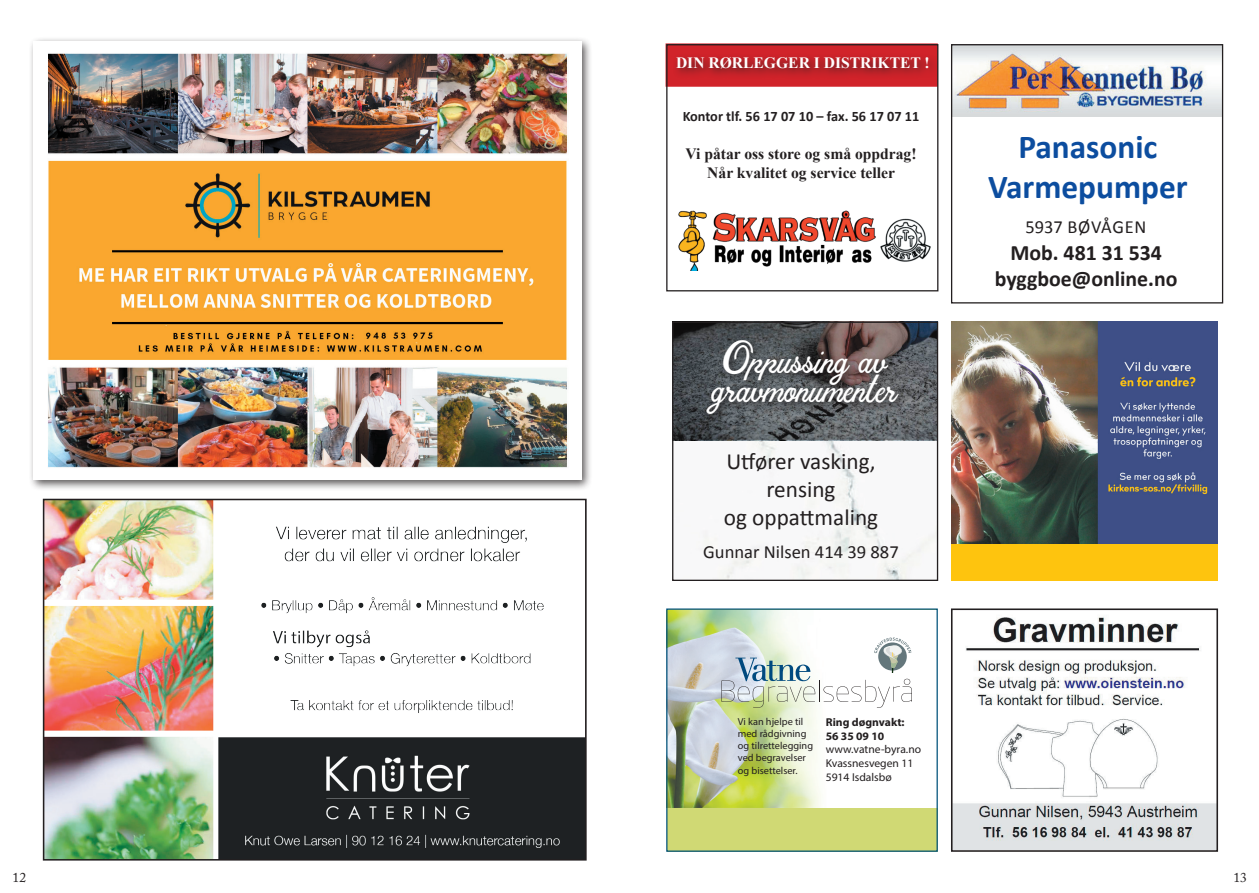
<style>
.page{position:relative;width:1259px;height:893px;background:#fff}
.page>*{position:absolute;margin:0;border:0;box-sizing:border-box;transform-origin:0 0}
.t1{font:34.5px/29.2px "Christmas Time Personal Use Regula";color:#fff;text-align:center}
.t2{font:700 33.6px/40.3px "Calibri";color:#0c4d9f;text-align:center}
.t3{font:23.25px/27.9px "Calibri";color:#231f20;text-align:center}
.t4{font:700 22.05px/26.4px "Calibri";color:#231f20;text-align:center}
.t5{font:18.6px "Calibri";color:#231f20}
.t6{font:18.6px "Calibri";letter-spacing:.03em;color:#231f20}
.t7{font:700 15.75px/18.9px "Times New Roman";color:#231f20;text-align:center}
.t8{font:700 15.75px "Times New Roman";color:#fff}
.t9{font:700 14.4px "Calibri";color:#231f20}
.t10{font:13.5px "Adobe Caslon Pro";color:#231f20}
.t11{font:11.4px/13.6px "Myriad Pro";color:#231f20}
.t12{font:700 11.4px/13.6px "Myriad Pro";color:#231f20}
.t13{font:10.2px/12.1px "Myriad Pro";color:#231f20}
</style>
<div class="page">
<img style="left:954px;top:616px;width:261px;height:233px">
<div style="left:951px;top:608px;width:267px;height:244px;border:2px solid #231f20"></div>
<div style="left:667px;top:609px;width:270px;height:242px;background:#d0d974"></div>
<img style="left:668px;top:610px;width:268px;height:198px">
<svg style="left:721px;top:637px;width:191px;height:71px"></svg>
<div style="left:666px;top:608px;width:272px;height:244px;border:1px solid #01527a"></div>
<img style="left:953px;top:46px;width:268px;height:70px">
<div style="left:951px;top:44px;width:272px;height:259px;border:1px solid #231f20"></div>
<img style="left:678px;top:210px;width:253px;height:60px">
<div style="left:665px;top:43px;width:273px;height:44px;background:#d1232a;border:1px solid #d1232a"></div>
<div style="left:672px;top:53px;width:267px;height:26px;background:#231f20;opacity:.75"></div>
<div style="left:666px;top:44px;width:272px;height:247px;border:1px solid #231f20"></div>
<img style="left:674px;top:440px;width:262px;height:139px">
<svg style="left:674px;top:324px;width:262px;height:116px"></svg>
<div style="left:702px;top:336px;width:206px;height:88px;background:#231f20;opacity:.75"></div>
<div style="left:672px;top:322px;width:266px;height:259px;border:1px solid #231f20"></div>
<img style="left:46px;top:502px;width:537px;height:356px">
<div style="left:43px;top:499px;width:543px;height:362px;border:2px solid #231f20"></div>
<div style="left:29px;top:37px;width:563px;height:454px;background:#231f20;opacity:.75"></div>
<img style="left:34px;top:42px;width:547px;height:438px">
<img style="left:951px;top:322px;width:266px;height:222px">
<div style="left:951px;top:544px;width:266px;height:37px;background:#fec40e"></div>
<h3 class="t8" style="left:676px;top:52px;width:255px">DIN RØRLEGGER I DISTRIKTET !</h3>
<h3 class="t9" style="left:682px;top:106px;width:238px">Kontor tlf. 56 17 07 10 – fax. 56 17 07 11</h3>
<h3 class="t7" style="left:685px;top:144px;width:233px">Vi påtar oss store og små oppdrag!<br>Når kvalitet og service teller</h3>
<h1 class="t1" style="left:712px;top:348px;width:187px">Oppussing av gravmonumenter</h1>
<h3 class="t3" style="left:724px;top:448px;width:156px">Utfører vasking, rensing<br>og oppattmaling</h3>
<h3 class="t5" style="left:703px;top:540px;width:197px">Gunnar Nilsen 414 39 887</h3>
<h2 class="t2" style="left:988px;top:125px;width:201px">Panasonic<br>Varmepumper</h2>
<h3 class="t6" style="left:1025px;top:215px;width:122px">5937 BØVÅGEN</h3>
<h3 class="t4" style="left:995px;top:238px;width:184px">Mob. 481 31 534 byggboe@online.no</h3>
<p class="t13" style="left:738px;top:715px;width:77px">Vi kan hjelpe til med rådgivning og tilrettelegging ved begravelser og bisettelser.</p>
<p class="t12" style="left:825px;top:715px;width:80px">Ring døgnvakt:<br>56 35 09 10</p>
<p class="t11" style="left:825px;top:742px;width:97px">www.vatne-byra.no<br>Kvassnesvegen 11<br>5914 Isdalsbø</p>
<h3 class="t10" style="left:13px;top:869px;width:15px">12</h3>
<h3 class="t10" style="left:1233px;top:869px;width:15px">13</h3>
</div>
